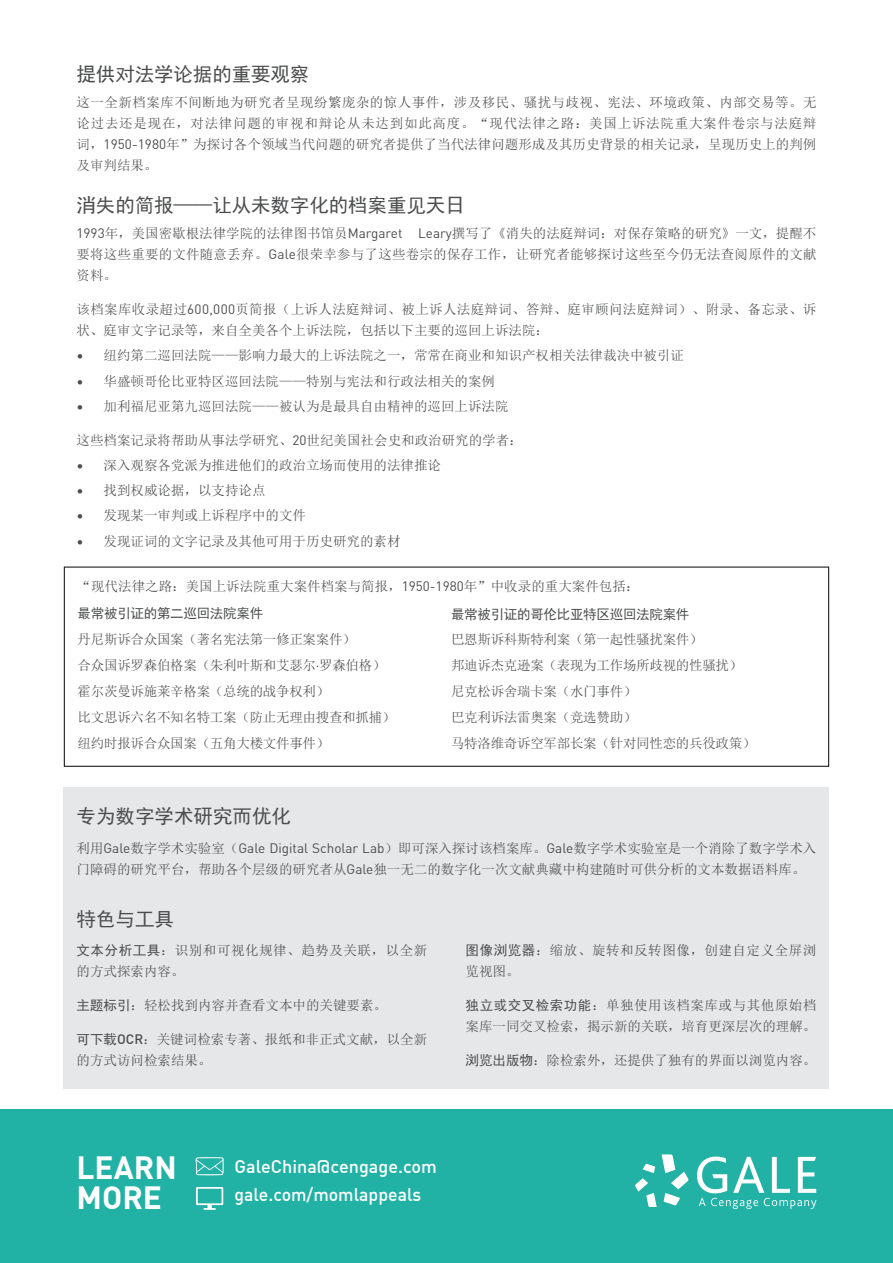
<style>
.page{position:relative;width:893px;height:1263px;background:#fff}
.page>*{position:absolute;margin:0;border:0;box-sizing:border-box;transform-origin:0 0}
.t1{font:700 31.5px/30px "DIN Offc";color:#fff}
.t2{font:19.5px "Sim Hei";letter-spacing:-.005em;color:#4b4c4d}
.t3{font:500 18px/28.5px "DIN Offc";color:#fff}
.t4{font:13.5px/21px "Sim Sun";color:#4b4c4d}
.t5{font:13.5px/26px "Sim Sun";letter-spacing:-.02em;color:#4b4c4d}
.t6{font:13.5px/21px "Sim Sun";letter-spacing:.025em;color:#4b4c4d}
.t7{font:13.5px/21px "Sim Sun";letter-spacing:.04em;color:#4b4c4d}
.t8{font:13.5px "Sim Hei";letter-spacing:-.02em;color:#4b4c4d}
.s1{font-family:"DIN Offc"}
.s2{font-family:"Sim Hei"}
.s3{font-family:"DIN Offc";font-weight:500}
</style>
<div class="page">
<div style="left:0;top:1110px;width:893px;height:153px;background:#22b2a5"></div>
<div style="left:64px;top:787px;width:765px;height:302px;background:#e6e7e9"></div>
<div style="left:64px;top:566px;width:765px;height:201px;border:1px solid #231f20"></div>
<svg style="left:635px;top:1154px;width:54px;height:53px"></svg>
<svg style="left:697px;top:1156px;width:119px;height:53px"></svg>
<svg style="left:196px;top:1187px;width:27px;height:23px"></svg>
<svg style="left:196px;top:1157px;width:28px;height:18px"></svg>
<h2 class="t2" style="left:77px;top:64px;width:234px">提供对法学论据的重要观察</h2>
<p class="t4" style="left:77px;top:91px;width:742px;text-align:justify">这一全新档案库不间断地为研究者呈现纷繁庞杂的惊人事件，涉及移民、骚扰与歧视、宪法、环境政策、内部交易等。无论过去还是现在，对法律问题的审视和辩论从未达到如此高度。“现代法律之路：美国上诉法院重大案件卷宗与法庭辩词，<span class="s1">1950-1980</span>年”为探讨各个领域当代问题的研究者提供了当代法律问题形成及其历史背景的相关记录，呈现历史上的判例及审判结果。</p>
<h2 class="t2" style="left:77px;top:196px;width:390px">消失的简报——让从未数字化的档案重见天日</h2>
<p class="t4" style="left:77px;top:223px;width:742px;text-align:justify"><span class="s1">1993</span>年，美国密歇根法律学院的法律图书馆员<span class="s1">Margaret Leary</span>撰写了《消失的法庭辩词：对保存策略的研究》一文，提醒不要将这些重要的文件随意丢弃。<span class="s1">Gale</span>很荣幸参与了这些卷宗的保存工作，让研究者能够探讨这些至今仍无法查阅原件的文献资料。</p>
<p class="t6" style="left:77px;top:299px;width:741px">该档案库收录超过<span class="s1">600,000</span>页简报（上诉人法庭辩词、被上诉人法庭辩词、答辩、庭审顾问法庭辩词）、附录、备忘录、诉状、庭审文字记录等，来自全美各个上诉法院，包括以下主要的巡回上诉法院：</p>
<p class="t4" style="left:77px;top:345px;width:609px"><span class="s1">•</span> 纽约第二巡回法院——影响力最大的上诉法院之一，常常在商业和知识产权相关法律裁决中被引证</p>
<p class="t4" style="left:77px;top:370px;width:420px"><span class="s1">•</span> 华盛顿哥伦比亚特区巡回法院——特别与宪法和行政法相关的案例</p>
<p class="t4" style="left:77px;top:395px;width:434px"><span class="s1">•</span> 加利福尼亚第九巡回法院——被认为是最具自由精神的巡回上诉法院</p>
<p class="t4" style="left:77px;top:429px;width:448px">这些档案记录将帮助从事法学研究、<span class="s1">20</span>世纪美国社会史和政治研究的学者：</p>
<p class="t4" style="left:77px;top:454px;width:366px"><span class="s1">•</span> 深入观察各党派为推进他们的政治立场而使用的法律推论</p>
<p class="t4" style="left:77px;top:480px;width:191px"><span class="s1">•</span> 找到权威论据，以支持论点</p>
<p class="t4" style="left:77px;top:505px;width:231px"><span class="s1">•</span> 发现某一审判或上诉程序中的文件</p>
<p class="t4" style="left:77px;top:530px;width:326px"><span class="s1">•</span> 发现证词的文字记录及其他可用于历史研究的素材</p>
<p class="t4" style="left:78px;top:575px;width:563px">“现代法律之路：美国上诉法院重大案件档案与简报，<span class="s1">1950-1980</span>年”中收录的重大案件包括：</p>
<p class="t8" style="left:78px;top:607px;width:187px">最常被引证的第二巡回法院案件</p>
<p class="t5" style="left:78px;top:627px;width:319px">丹尼斯诉合众国案（著名宪法第一修正案案件）<br>合众国诉罗森伯格案（朱利叶斯和艾瑟尔<span class="s1">·</span>罗森伯格）霍尔茨曼诉施莱辛格案（总统的战争权利）<br>比文思诉六名不知名特工案（防止无理由搜查和抓捕）纽约时报诉合众国案（五角大楼文件事件）</p>
<p class="t8" style="left:451px;top:607px;width:240px">最常被引证的哥伦比亚特区巡回法院案件</p>
<p class="t5" style="left:451px;top:627px;width:306px">巴恩斯诉科斯特利案（第一起性骚扰案件）<br>邦迪诉杰克逊案（表现为工作场所歧视的性骚扰）尼克松诉舍瑞卡案（水门事件）<br>巴克利诉法雷奥案（竞选赞助）<br>马特洛维奇诉空军部长案（针对同性恋的兵役政策）</p>
<h2 class="t2" style="left:77px;top:806px;width:216px">专为数字学术研究而优化</h2>
<p class="t4" style="left:77px;top:837px;width:741px">利用<span class="s1">Gale</span>数字学术实验室（<span class="s1">Gale Digital Scholar Lab</span>）即可深入探讨该档案库。<span class="s1">Gale</span>数字学术实验室是一个消除了数字学术入门障碍的研究平台，帮助各个层级的研究者从<span class="s1">Gale</span>独一无二的数字化一次文献典藏中构建随时可供分析的文本数据语料库。</p>
<h2 class="t2" style="left:77px;top:909px;width:99px">特色与工具</h2>
<p class="t7" style="left:77px;top:940px;width:352px"><span class="s2">文本分析工具</span>：识别和可视化规律、趋势及关联，以全新的方式探索内容。</p>
<p class="t4" style="left:77px;top:995px;width:312px"><span class="s2">主题标引</span>：轻松找到内容并查看文本中的关键要素。</p>
<p class="t4" style="left:77px;top:1028px;width:352px"><span class="s2">可下载</span><span class="s3">OCR</span>：关键词检索专著、报纸和非正式文献，以全新的方式访问检索结果。</p>
<p class="t7" style="left:466px;top:940px;width:352px"><span class="s2">图像浏览器</span>：缩放、旋转和反转图像，创建自定义全屏浏览视图。</p>
<p class="t4" style="left:466px;top:995px;width:352px"><span class="s2">独立或交叉检索功能</span>：单独使用该档案库或与其他原始档案库一同交叉检索，揭示新的关联，培育更深层次的理解。</p>
<p class="t4" style="left:466px;top:1049px;width:352px"><span class="s2">浏览出版物</span>：除检索外，还提供了独有的界面以浏览内容。</p>
<h1 class="t1" style="left:77px;top:1152px;width:102px">LEARN<br>MORE</h1>
<h3 class="t3" style="left:235px;top:1152px;width:204px">GaleChina@cengage.com gale.com/momlappeals</h3>
</div>
